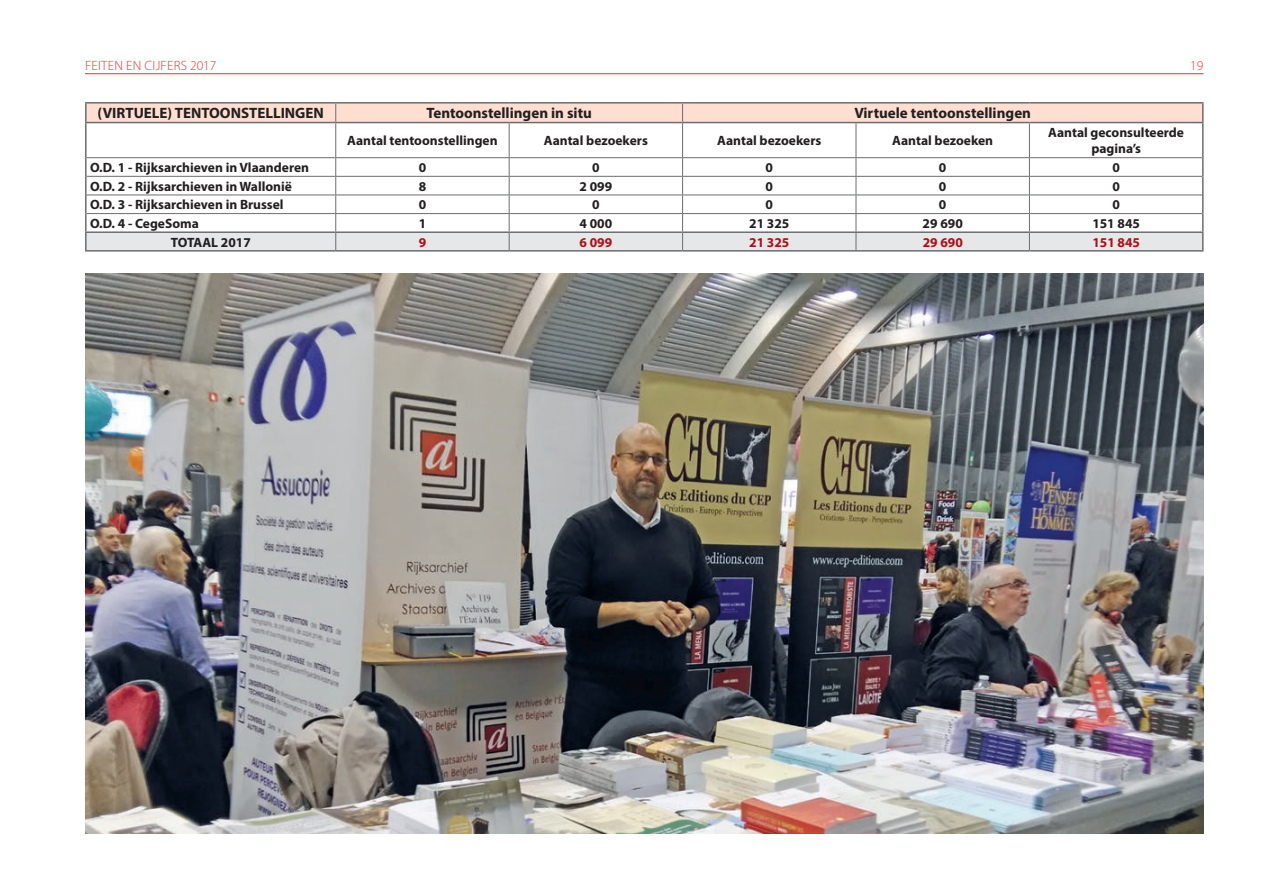
<style>
.page{position:relative;width:1263px;height:893px;background:#fff}
.page>*{position:absolute;margin:0;border:0;box-sizing:border-box;transform-origin:0 0}
.t1{font:700 15px "Myriad Pro";color:#231f20}
.t2{font:700 13.5px/16.5px "Myriad Pro";color:#231f20;text-align:center}
.t3{font:300 13.5px "Myriad Pro";letter-spacing:.02em;color:#ee2e2c}
.t4{font:700 13.5px "Myriad Pro";color:#b00d15}
</style>
<div class="page">
<hr style="left:85px;top:73px;width:1118px;height:1px;background:#ee2e2c">
<hr style="left:85px;top:123px;width:2px;height:35px;background:#6c6d70">
<hr style="left:1202px;top:123px;width:1px;height:35px;background:#6c6d70">
<hr style="left:335px;top:123px;width:1px;height:34px;background:#6c6d70">
<hr style="left:509px;top:123px;width:1px;height:34px;background:#6c6d70">
<hr style="left:682px;top:123px;width:1px;height:34px;background:#6c6d70">
<hr style="left:856px;top:123px;width:1px;height:34px;background:#6c6d70">
<hr style="left:1029px;top:123px;width:1px;height:34px;background:#6c6d70">
<hr style="left:87px;top:157px;width:249px;height:1px;background:#6c6d70">
<hr style="left:336px;top:157px;width:173px;height:1px;background:#6c6d70">
<hr style="left:509px;top:157px;width:174px;height:1px;background:#6c6d70">
<hr style="left:683px;top:157px;width:173px;height:1px;background:#6c6d70">
<hr style="left:856px;top:157px;width:173px;height:1px;background:#6c6d70">
<hr style="left:1029px;top:157px;width:173px;height:1px;background:#6c6d70">
<hr style="left:85px;top:250px;width:251px;height:2px;background:#6c6d70">
<hr style="left:336px;top:250px;width:173px;height:2px;background:#6c6d70">
<hr style="left:509px;top:250px;width:174px;height:2px;background:#6c6d70">
<hr style="left:683px;top:250px;width:173px;height:2px;background:#6c6d70">
<hr style="left:856px;top:250px;width:173px;height:2px;background:#6c6d70">
<hr style="left:1029px;top:250px;width:174px;height:2px;background:#6c6d70">
<svg style="left:85px;top:158px;width:1118px;height:93px"></svg>
<hr style="left:85px;top:102px;width:251px;height:2px;background:#6c6d70">
<hr style="left:336px;top:102px;width:173px;height:2px;background:#6c6d70">
<hr style="left:509px;top:102px;width:174px;height:2px;background:#6c6d70">
<hr style="left:683px;top:102px;width:173px;height:2px;background:#6c6d70">
<hr style="left:856px;top:102px;width:173px;height:2px;background:#6c6d70">
<hr style="left:1029px;top:102px;width:174px;height:2px;background:#6c6d70">
<svg style="left:85px;top:103px;width:1118px;height:20px;background:#efd3c8"></svg>
<img style="left:85px;top:273px;width:1118px;height:560px">
<p class="t3" style="left:85px;top:57px;width:133px">FEITEN EN CIJFERS 2017</p>
<p class="t3" style="left:1190px;top:57px;width:15px">19</p>
<p class="t1" style="left:98px;top:103px;width:228px">(VIRTUELE) TENTOONSTELLINGEN</p>
<p class="t1" style="left:426px;top:103px;width:167px">Tentoonstellingen in situ</p>
<p class="t1" style="left:854px;top:103px;width:178px">Virtuele tentoonstellingen</p>
<p class="t2" style="left:347px;top:132px;width:152px">Aantal tentoonstellingen</p>
<p class="t2" style="left:544px;top:132px;width:106px">Aantal bezoekers</p>
<p class="t2" style="left:717px;top:132px;width:106px">Aantal bezoekers</p>
<p class="t2" style="left:892px;top:132px;width:102px">Aantal bezoeken</p>
<p class="t2" style="left:1048px;top:124px;width:137px">Aantal geconsulteerde pagina’s</p>
<p class="t2" style="left:90px;top:159px;width:221px">O.D. 1 - Rijksarchieven in Vlaanderen</p>
<p class="t2" style="left:419px;top:159px;width:9px">0</p>
<p class="t2" style="left:592px;top:159px;width:9px">0</p>
<p class="t2" style="left:765px;top:159px;width:9px">0</p>
<p class="t2" style="left:939px;top:159px;width:9px">0</p>
<p class="t2" style="left:1112px;top:159px;width:9px">0</p>
<p class="t2" style="left:90px;top:177px;width:203px">O.D. 2 - Rijksarchieven in Wallonië</p>
<p class="t2" style="left:419px;top:177px;width:9px">8</p>
<p class="t2" style="left:579px;top:177px;width:34px">2 099</p>
<p class="t2" style="left:765px;top:177px;width:9px">0</p>
<p class="t2" style="left:939px;top:177px;width:9px">0</p>
<p class="t2" style="left:1112px;top:177px;width:9px">0</p>
<p class="t2" style="left:90px;top:196px;width:195px">O.D. 3 - Rijksarchieven in Brussel</p>
<p class="t2" style="left:419px;top:196px;width:9px">0</p>
<p class="t2" style="left:592px;top:196px;width:9px">0</p>
<p class="t2" style="left:765px;top:196px;width:9px">0</p>
<p class="t2" style="left:939px;top:196px;width:9px">0</p>
<p class="t2" style="left:1112px;top:196px;width:9px">0</p>
<p class="t2" style="left:90px;top:215px;width:110px">O.D. 4 - CegeSoma</p>
<p class="t2" style="left:419px;top:215px;width:9px">1</p>
<p class="t2" style="left:579px;top:215px;width:34px">4 000</p>
<p class="t2" style="left:749px;top:215px;width:42px">21 325</p>
<p class="t2" style="left:923px;top:215px;width:42px">29 690</p>
<p class="t2" style="left:1092px;top:215px;width:49px">151 845</p>
<p class="t2" style="left:171px;top:233px;width:82px">TOTAAL 2017</p>
<p class="t4" style="left:419px;top:233px;width:9px">9</p>
<p class="t4" style="left:580px;top:233px;width:34px">6 099</p>
<p class="t4" style="left:749px;top:233px;width:42px">21 325</p>
<p class="t4" style="left:923px;top:233px;width:42px">29 690</p>
<p class="t4" style="left:1092px;top:233px;width:49px">151 845</p>
</div>
